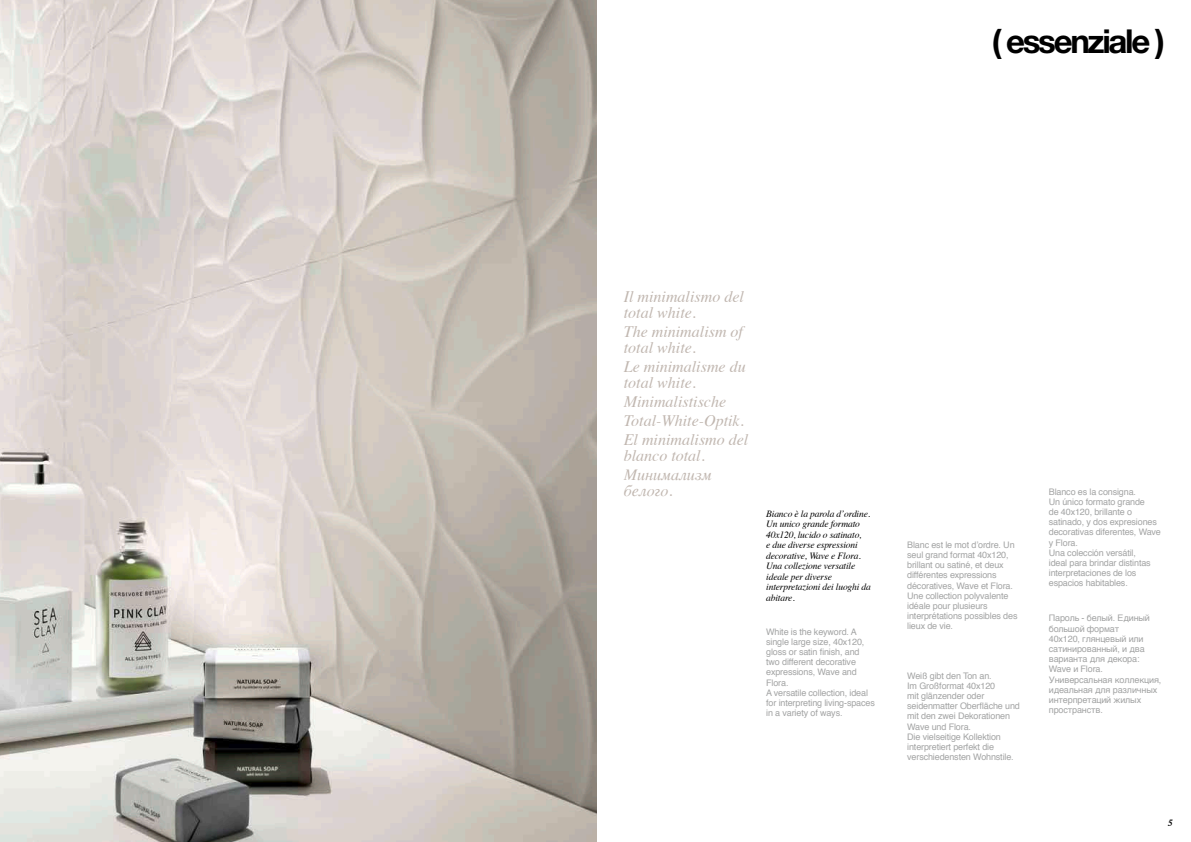
<style>
.page{position:relative;width:1191px;height:842px;background:#fff}
.page>*{position:absolute;margin:0;border:0;box-sizing:border-box;transform-origin:0 0}
.t1{font:700 33px "Helvetica Neue";letter-spacing:-.07em;color:#000}
.t2{font:italic 16px/16px "Times";color:#c1b7b0}
.t3{font:italic 9.5px/10.5px "Times";letter-spacing:-.015em;color:#000}
.t4{font:italic 700 9.5px "Times";color:#000}
.t5{font:9px/10.2px "Helvetica";letter-spacing:-.015em;color:#a3a4a4}
</style>
<div class="page">
<img style="left:0;top:0;width:596px;height:842px">
<h1 class="t1" style="left:992px;top:20px;width:174px">( essenziale )</h1>
<h2 class="t2" style="left:624px;top:288px;width:122px">Il minimalismo del total white.</h2>
<h2 class="t2" style="left:624px;top:323px;width:121px">The minimalism of total white.</h2>
<h2 class="t2" style="left:624px;top:358px;width:123px">Le minimalisme du total white.</h2>
<h2 class="t2" style="left:624px;top:391px;width:126px;line-height:19px">Minimalistische<br>Total-White-Optik.<br>El minimalismo del</h2>
<h2 class="t2" style="left:624px;top:445px;width:90px;line-height:19px">blanco total.<br>Минимализм</h2>
<h2 class="t2" style="left:624px;top:482px;width:50px">белого.</h2>
<p class="t3" style="left:766px;top:508px;width:106px">Bianco è la parola d’ordine.<br>Un unico grande formato<br>40x120, lucido o satinato,<br>e due diverse espressioni decorative, Wave e Flora.<br>Una collezione versatile ideale per diverse interpretazioni dei luoghi da abitare.</p>
<p class="t5" style="left:766px;top:626px;width:110px">White is the keyword. A single large size, 40x120, gloss or satin finish, and two different decorative expressions, Wave and<br>Flora.<br>A versatile collection, ideal for interpreting living-spaces in a variety of ways.</p>
<p class="t5" style="left:907px;top:540px;width:112px">Blanc est le mot d’ordre. Un seul grand format 40x120, brillant ou satiné, et deux différentes expressions décoratives, Wave et Flora.<br>Une collection polyvalente idéale pour plusieurs interprétations possibles des lieux de vie.</p>
<p class="t5" style="left:907px;top:671px;width:114px">Weiß gibt den Ton an.<br>Im Großformat 40x120<br>mit glänzender oder seidenmatter Oberfläche und mit den zwei Dekorationen<br>Wave und Flora.<br>Die vielseitige Kollektion interpretiert perfekt die verschiedensten Wohnstile.</p>
<p class="t5" style="left:1048px;top:487px;width:114px">Blanco es la consigna.<br>Un único formato grande<br>de 40x120, brillante o satinado, y dos expresiones decorativas diferentes, Wave y Flora.<br>Una colección versátil,<br>ideal para brindar distintas interpretaciones de los espacios habitables.</p>
<p class="t5" style="left:1048px;top:613px;width:114px">Пароль - белый. Единый большой формат<br>40х120, глянцевый или сатинированный, и два варианта для декора:<br>Wave и Flora.<br>Универсальная коллекция, идеальная для различных интерпретаций жилых пространств.</p>
<p class="t4" style="left:1168px;top:814px;width:6px">5</p>
</div>
